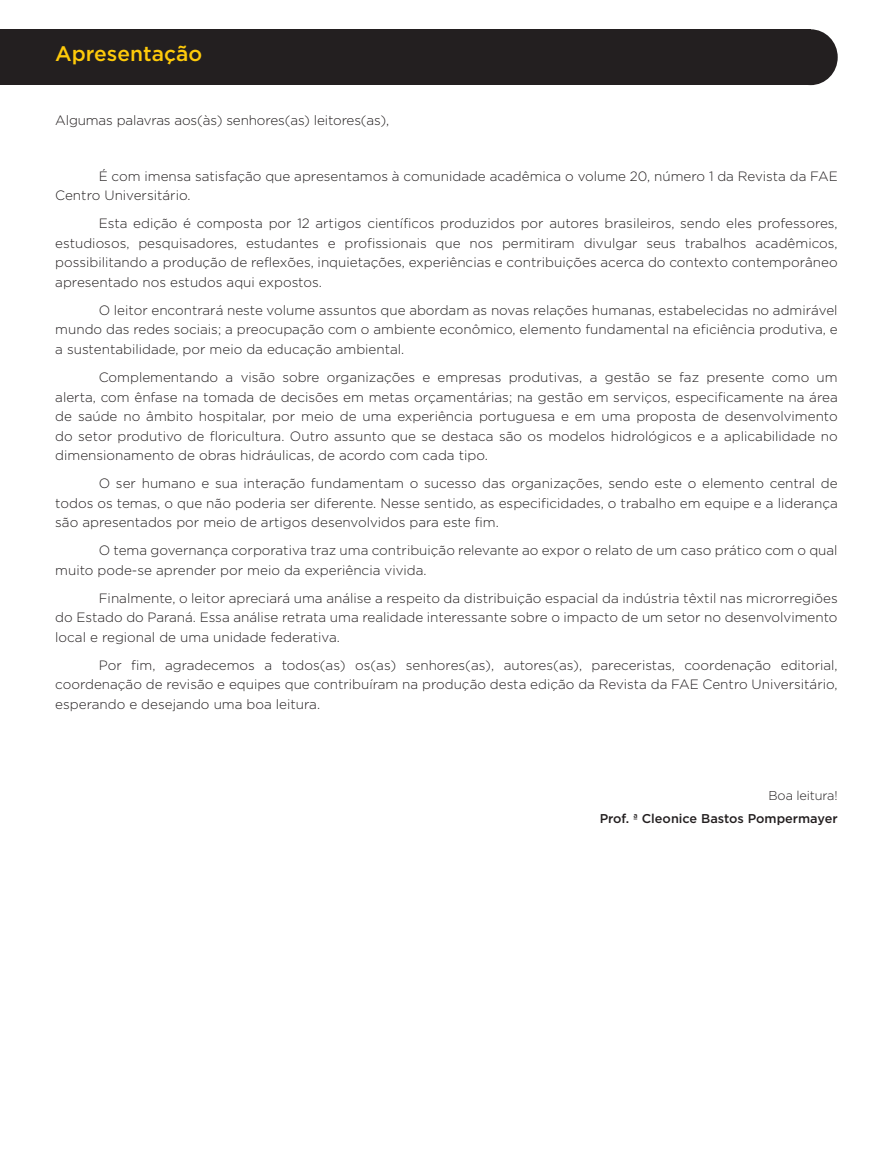
<style>
.page{position:relative;width:893px;height:1149px;background:#fff}
.page>*{position:absolute;margin:0;border:0;box-sizing:border-box;transform-origin:0 0}
.t1{font:500 21px "Gotham";color:#feca0a}
.Texto_PN{font:300 13.5px/19.5px "Gotham";color:#231f20;text-align:justify}
.t2{font:500 12.75px "Gotham";color:#231f20}
.t3{font:300 12.75px "Gotham";letter-spacing:-.01em;color:#231f20}
</style>
<div class="page">
<div style="left:0;top:29px;width:811px;height:56px;background:#231f20"></div>
<div style="left:784px;top:29px;width:54px;height:56px;background:#231f20;border-radius:50%"></div>
<p class="t1" style="left:55px;top:42px;width:148px">Apresentação</p>
<p class="Texto_PN" style="left:55px;top:110px;width:335px">Algumas palavras aos(às) senhores(as) leitores(as),</p>
<p class="Texto_PN" style="left:55px;top:166px;width:784px;text-indent:44px">É com imensa satisfação que apresentamos à comunidade acadêmica o volume 20, número 1 da Revista da FAE<br>Centro Universitário.</p>
<p class="Texto_PN" style="left:55px;top:213px;width:784px;text-indent:44px">Esta edição é composta por 12 artigos científicos produzidos por autores brasileiros, sendo eles professores, estudiosos, pesquisadores, estudantes e profissionais que nos permitiram divulgar seus trabalhos acadêmicos, possibilitando a produção de reflexões, inquietações, experiências e contribuições acerca do contexto contemporâneo apresentado nos estudos aqui expostos.</p>
<p class="Texto_PN" style="left:55px;top:300px;width:784px;text-indent:44px">O leitor encontrará neste volume assuntos que abordam as novas relações humanas, estabelecidas no admirável mundo das redes sociais; a preocupação com o ambiente econômico, elemento fundamental na eficiência produtiva, e a sustentabilidade, por meio da educação ambiental.</p>
<p class="Texto_PN" style="left:55px;top:367px;width:784px;text-indent:44px">Complementando a visão sobre organizações e empresas produtivas, a gestão se faz presente como um alerta, com ênfase na tomada de decisões em metas orçamentárias; na gestão em serviços, especificamente na área de saúde no âmbito hospitalar, por meio de uma experiência portuguesa e em uma proposta de desenvolvimento do setor produtivo de floricultura. Outro assunto que se destaca são os modelos hidrológicos e a aplicabilidade no dimensionamento de obras hidráulicas, de acordo com cada tipo.</p>
<p class="Texto_PN" style="left:55px;top:473px;width:784px;text-indent:44px">O ser humano e sua interação fundamentam o sucesso das organizações, sendo este o elemento central de todos os temas, o que não poderia ser diferente. Nesse sentido, as especificidades, o trabalho em equipe e a liderança são apresentados por meio de artigos desenvolvidos para este fim.</p>
<p class="Texto_PN" style="left:55px;top:540px;width:784px;text-indent:44px">O tema governança corporativa traz uma contribuição relevante ao expor o relato de um caso prático com o qual muito pode-se aprender por meio da experiência vivida.</p>
<p class="Texto_PN" style="left:55px;top:587px;width:784px;text-indent:44px">Finalmente, o leitor apreciará uma análise a respeito da distribuição espacial da indústria têxtil nas microrregiões do Estado do Paraná. Essa análise retrata uma realidade interessante sobre o impacto de um setor no desenvolvimento local e regional de uma unidade federativa.</p>
<p class="Texto_PN" style="left:55px;top:654px;width:784px;text-indent:44px">Por fim, agradecemos a todos(as) os(as) senhores(as), autores(as), pareceristas, coordenação editorial, coordenação de revisão e equipes que contribuíram na produção desta edição da Revista da FAE Centro Universitário, esperando e desejando uma boa leitura.</p>
<p class="t3" style="left:769px;top:788px;width:71px">Boa leitura!</p>
<p class="t2" style="left:600px;top:811px;width:240px">Prof. ª Cleonice Bastos Pompermayer</p>
</div>
